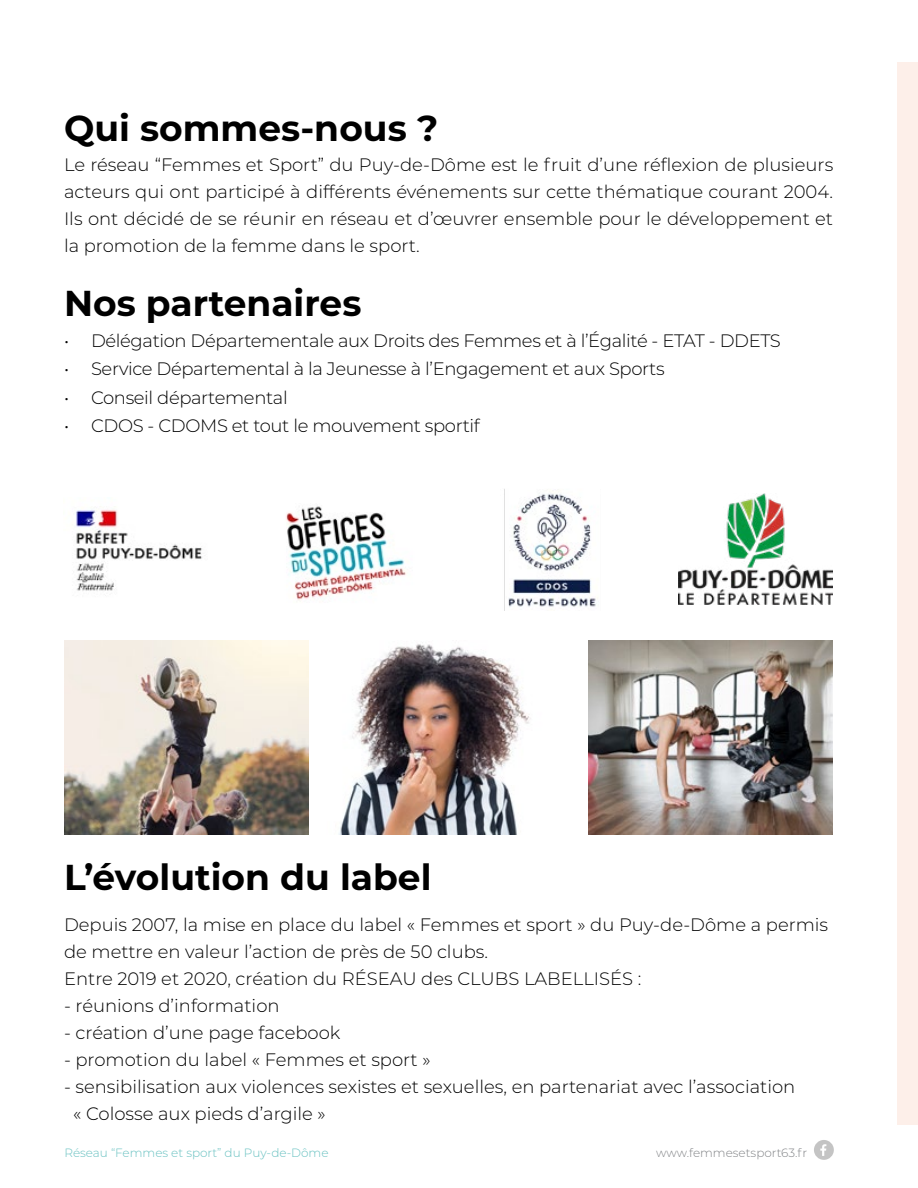
<style>
.page{position:relative;width:918px;height:1188px;background:#fff}
.page>*{position:absolute;margin:0;border:0;box-sizing:border-box;transform-origin:0 0}
.t1{font:700 36px "Montserrat";color:#000}
.t2{font:300 18px/27px "Montserrat";color:#000}
.t3{font:300 18px "Montserrat";letter-spacing:-.02em;color:#000}
.t4{font:300 12px "Montserrat";color:#68c1c1}
.t5{font:300 12px "Montserrat";color:#828487}
</style>
<div class="page">
<div style="left:814px;top:1140px;width:20px;height:20px;background:#c4c4c4;border-radius:50%"></div>
<svg style="left:820px;top:1144px;width:6px;height:12px"></svg>
<div style="left:897px;top:63px;width:21px;height:1062px;background:#fdefe9"></div>
<img style="left:64px;top:641px;width:244px;height:193px">
<img style="left:76px;top:509px;width:126px;height:82px">
<img style="left:286px;top:506px;width:120px;height:94px">
<img style="left:679px;top:494px;width:154px;height:110px">
<img style="left:504px;top:489px;width:94px;height:121px">
<img style="left:339px;top:642px;width:192px;height:192px">
<img style="left:589px;top:641px;width:244px;height:193px">
<h1 class="t1" style="left:64px;top:102px;width:376px">Qui sommes-nous ?</h1>
<p class="t2" style="left:64px;top:151px;width:771px;text-align:justify">Le réseau “Femmes et Sport” du Puy-de-Dôme est le fruit d’une réflexion de plusieurs acteurs qui ont participé à différents événements sur cette thématique courant 2004.<br>Ils ont décidé de se réunir en réseau et d’œuvrer ensemble pour le développement et la promotion de la femme dans le sport.</p>
<h1 class="t1" style="left:64px;top:277px;width:299px">Nos partenaires</h1>
<p class="t3" style="left:64px;top:328px;width:718px">• Délégation Départementale aux Droits des Femmes et à l’Égalité - ETAT - DDETS</p>
<p class="t3" style="left:64px;top:356px;width:602px">• Service Départemental à la Jeunesse à l’Engagement et aux Sports</p>
<p class="t3" style="left:64px;top:385px;width:225px">• Conseil départemental</p>
<p class="t3" style="left:64px;top:413px;width:417px">• CDOS - CDOMS et tout le mouvement sportif</p>
<h1 class="t1" style="left:64px;top:852px;width:369px">L’évolution du label</h1>
<p class="t2" style="left:64px;top:911px;width:766px">Depuis 2007, la mise en place du label « Femmes et sport » du Puy-de-Dôme a permis de mettre en valeur l’action de près de 50 clubs.<br>Entre 2019 et 2020, création du RÉSEAU des CLUBS LABELLISÉS :</p>
<p class="t2" style="left:64px;top:992px;width:217px">- réunions d’information</p>
<p class="t2" style="left:64px;top:1019px;width:278px">- création d’une page facebook</p>
<p class="t2" style="left:64px;top:1046px;width:368px">- promotion du label « Femmes et sport »</p>
<p class="t2" style="left:73px;top:1073px;width:724px;text-indent:-9px">- sensibilisation aux violences sexistes et sexuelles, en partenariat avec l’association « Colosse aux pieds d’argile »</p>
<p class="t4" style="left:64px;top:1145px;width:266px">Réseau “Femmes et sport” du Puy-de-Dôme</p>
<p class="t5" style="left:656px;top:1145px;width:153px">www.femmesetsport63.fr</p>
</div>
